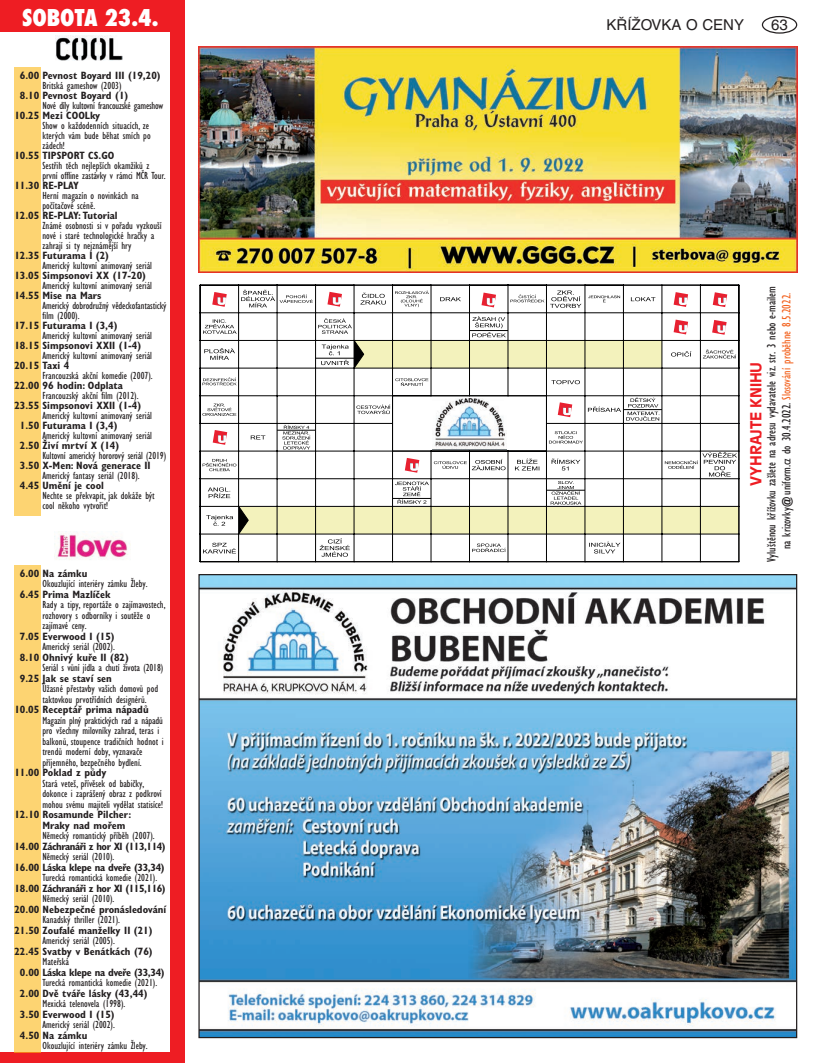
<style>
.page{position:relative;width:815px;height:1063px;background:#fff}
.page>*{position:absolute;margin:0;border:0;box-sizing:border-box;transform-origin:0 0}
.t1{font:800 condensed 22.5px "Futura";color:#fff}
.t2{font:15px "Helvetica CE";color:#231f20}
.t3{font:700 15px "Antique Olive CE";letter-spacing:-.01em;color:#ee1d23}
.t4{font:condensed 12.5px/15px "Gill Sans CE";color:#231f20;text-align:center}
.t5{font:condensed 10.62px/10.5px "Gill Sans CE";color:#231f20}
.t6{font:700 condensed 10.62px/10.5px "Gill Sans CE";color:#231f20}
.t7{font:700 condensed 10.62px "Gill Sans CE";letter-spacing:-.04em;color:#231f20}
.t8{font:700 condensed 10.62px "Gill Sans CE";letter-spacing:-.03em;color:#231f20}
.t9{font:condensed 10.62px "Gill Sans CE";letter-spacing:-.02em;color:#231f20}
.s1{color:#f36421}
</style>
<div class="page">
<div style="left:762px;top:16px;width:35px;height:18px;border:1px solid #231f20;border-radius:50%"></div>
<div style="left:0;top:0;width:184px;height:32px;background:#ee1d23"></div>
<img style="left:55px;top:36px;width:67px;height:25px">
<div style="left:170px;top:0;width:14px;height:1063px;background:#ee1d23"></div>
<div style="left:0;top:1052px;width:170px;height:11px;background:#ee1d23"></div>
<div style="left:14px;top:67px;width:27px;height:449px;background:#fdd472"></div>
<img style="left:55px;top:531px;width:75px;height:29px">
<div style="left:14px;top:565px;width:27px;height:487px;background:#fdd472"></div>
<img style="left:198px;top:46px;width:599px;height:227px">
<img style="left:200px;top:576px;width:595px;height:460px">
<svg style="left:200px;top:285px;width:540px;height:277px"></svg>
<img style="left:433px;top:398px;width:73px;height:51px">
<h1 class="t1" style="left:22px;top:2px;width:138px">SOBOTA 23.4.</h1>
<h2 class="t2" style="left:606px;top:16px;width:139px">KŘÍŽOVKA O CENY</h2>
<h2 class="t2" style="left:771px;top:16px;width:18px">63</h2>
<p class="t6" style="left:20px;top:70px;width:142px">6.00 Pevnost Boyard III (19,20)</p>
<p class="t5" style="left:43px;top:80px;width:81px">Britská gameshow (2003)</p>
<p class="t6" style="left:20px;top:90px;width:110px">8.10 Pevnost Boyard (1)</p>
<p class="t9" style="left:43px;top:99px;width:122px">Nové díly kultovní francouzské gameshow</p>
<p class="t6" style="left:14px;top:110px;width:88px">10.25 Mezi COOLky</p>
<p class="t5" style="left:43px;top:121px;width:110px;line-height:10px">Show o každodenních situacích, ze kterých vám bude běhat smích po zádech!</p>
<p class="t6" style="left:14px;top:150px;width:101px">10.55 TIPSPORT CS.GO</p>
<p class="t5" style="left:42px;top:161px;width:125px;line-height:10px">Sestřih těch nejlepších okamžiků z první offline zastávky v rámci MČR Tour.</p>
<p class="t6" style="left:14px;top:180px;width:66px">11.30 RE-PLAY</p>
<p class="t5" style="left:42px;top:191px;width:98px;line-height:10px">Herní magazín o novinkách na počítačové scéně.</p>
<p class="t6" style="left:14px;top:210px;width:105px">12.05 RE-PLAY: Tutorial</p>
<p class="t5" style="left:43px;top:221px;width:121px;line-height:10px">Známé osobnosti si v pořadu vyzkouší nové i staré technologické hračky a zahrají si ty nejznámější hry</p>
<p class="t6" style="left:14px;top:250px;width:96px">12.35 Futurama I (2)</p>
<p class="t5" style="left:43px;top:260px;width:111px">Americký kultovní animovaný seriál</p>
<p class="t6" style="left:14px;top:270px;width:133px">13.05 Simpsonovi XX (17-20)</p>
<p class="t5" style="left:43px;top:280px;width:111px">Americký kultovní animovaný seriál</p>
<p class="t6" style="left:14px;top:290px;width:88px">14.55 Mise na Mars</p>
<p class="t5" style="left:43px;top:301px;width:126px;line-height:10px">Americký dobrodružný vědeckofantastický film (2000).</p>
<p class="t6" style="left:14px;top:320px;width:105px">17.15 Futurama I (3,4)</p>
<p class="t5" style="left:43px;top:330px;width:111px">Americký kultovní animovaný seriál</p>
<p class="t6" style="left:14px;top:340px;width:128px">18.15 Simpsonovi XXII (1-4)</p>
<p class="t5" style="left:43px;top:350px;width:111px">Americký kultovní animovaný seriál</p>
<p class="t6" style="left:14px;top:360px;width:56px">20.15 Taxi 4</p>
<p class="t5" style="left:43px;top:370px;width:112px">Francouzská akční komedie (2007).</p>
<p class="t6" style="left:14px;top:380px;width:110px">22.00 96 hodin: Odplata</p>
<p class="t5" style="left:43px;top:390px;width:98px">Francouzský akční film (2012).</p>
<p class="t6" style="left:14px;top:400px;width:128px">23.55 Simpsonovi XXII (1-4)</p>
<p class="t5" style="left:43px;top:410px;width:111px">Americký kultovní animovaný seriál</p>
<p class="t6" style="left:20px;top:420px;width:99px">1.50 Futurama I (3,4)</p>
<p class="t5" style="left:43px;top:430px;width:111px">Americký kultovní animovaný seriál</p>
<p class="t6" style="left:20px;top:440px;width:101px">2.50 Živí mrtví X (14)</p>
<p class="t5" style="left:43px;top:450px;width:125px">Kultovní americký hororový seriál (2019)</p>
<p class="t6" style="left:20px;top:460px;width:132px">3.50 X-Men: Nová generace II</p>
<p class="t5" style="left:43px;top:470px;width:99px">Americký fantasy seriál (2018).</p>
<p class="t6" style="left:20px;top:480px;width:86px">4.45 Umění je cool</p>
<p class="t5" style="left:42px;top:491px;width:114px;line-height:10px">Nechte se překvapit, jak dokáže být cool někoho vytvořit!</p>
<p class="t6" style="left:20px;top:568px;width:69px">6.00 Na zámku</p>
<p class="t5" style="left:42px;top:579px;width:107px">Okouzlující interiéry zámku Žleby.</p>
<p class="t6" style="left:20px;top:589px;width:92px">6.45 Prima Mazlíček</p>
<p class="t5" style="left:43px;top:600px;width:125px">Rady a tipy, reportáže o zajímavostech, rozhovory s odborníky i soutěže o zajímavé ceny.</p>
<p class="t6" style="left:20px;top:631px;width:96px">7.05 Everwood I (15)</p>
<p class="t5" style="left:43px;top:642px;width:74px">Americký seriál (2002).</p>
<p class="t6" style="left:20px;top:652px;width:110px">8.10 Ohnivý kuře II (82)</p>
<p class="t5" style="left:43px;top:663px;width:122px">Seriál s vůní jídla a chutí života (2018)</p>
<p class="t6" style="left:20px;top:673px;width:93px">9.25 Jak se staví sen</p>
<p class="t5" style="left:42px;top:684px;width:117px">Úžasné přestavby vašich domovů pod taktovkou prvotřídních designérů.</p>
<p class="t6" style="left:14px;top:705px;width:136px">10.05 Receptář prima nápadů</p>
<p class="t5" style="left:42px;top:715px;width:123px">Magazín plný praktických rad a nápadů pro všechny milovníky zahrad, teras i balkonů, stoupence tradičních hodnot i trendů moderní doby, vyznavače příjemného, bezpečného bydlení.</p>
<p class="t6" style="left:14px;top:768px;width:94px">11.00 Poklad z půdy</p>
<p class="t5" style="left:42px;top:778px;width:122px">Stará veteš, přívěsek od babičky, dokonce i zaprášený obraz z podkroví mohou svému majiteli vydělat statisíce!</p>
<p class="t6" style="left:43px;top:810px;width:90px;text-indent:-28px">12.10 Rosamunde Pilcher:<br>Mraky nad mořem</p>
<p class="t5" style="left:43px;top:831px;width:114px">Německý romantický příběh (2007).</p>
<p class="t7" style="left:14px;top:840px;width:153px">14.00 Záchranáři z hor XI (113,114)</p>
<p class="t5" style="left:43px;top:852px;width:73px">Německý seriál (2010).</p>
<p class="t8" style="left:14px;top:861px;width:152px">16.00 Láska klepe na dveře (33,34)</p>
<p class="t5" style="left:43px;top:873px;width:116px">Turecká romantická komedie (2021).</p>
<p class="t7" style="left:14px;top:882px;width:153px">18.00 Záchranáři z hor XI (115,116)</p>
<p class="t5" style="left:43px;top:894px;width:73px">Německý seriál (2010).</p>
<p class="t6" style="left:14px;top:904px;width:153px">20.00 Nebezpečné pronásledování</p>
<p class="t5" style="left:43px;top:915px;width:79px">Kanadský thriller (2021).</p>
<p class="t6" style="left:14px;top:925px;width:140px">21.50 Zoufalé manželky II (21)</p>
<p class="t5" style="left:43px;top:936px;width:74px">Americký seriál (2005).</p>
<p class="t6" style="left:14px;top:946px;width:140px">22.45 Svatby v Benátkách (76)</p>
<p class="t5" style="left:43px;top:957px;width:28px">Mateřská</p>
<p class="t8" style="left:20px;top:966px;width:146px">0.00 Láska klepe na dveře (33,34)</p>
<p class="t5" style="left:43px;top:978px;width:116px">Turecká romantická komedie (2021).</p>
<p class="t6" style="left:20px;top:988px;width:129px">2.00 Dvě tváře lásky (43,44)</p>
<p class="t5" style="left:43px;top:999px;width:84px">Mexická telenovela (1998).</p>
<p class="t6" style="left:20px;top:1009px;width:96px">3.50 Everwood I (15)</p>
<p class="t5" style="left:43px;top:1020px;width:74px">Americký seriál (2002).</p>
<p class="t6" style="left:20px;top:1030px;width:69px">4.50 Na zámku</p>
<p class="t5" style="left:43px;top:1041px;width:107px">Okouzlující interiéry zámku Žleby.</p>
<p class="t4" style="left:764px;top:562px;width:277px;rotate:-90deg">Vyluštěnou křížovku zašlete na adresu vydavatele viz. str. 3 nebo e-mailem na krizovky@uniform.cz do 30.4.2022. <span class="s1">Slosování proběhne 8.5.2022.</span></p>
<h2 class="t3" style="left:747px;top:486px;width:125px;rotate:-90deg">VYHRAJTE KNIHU</h2>
</div>
